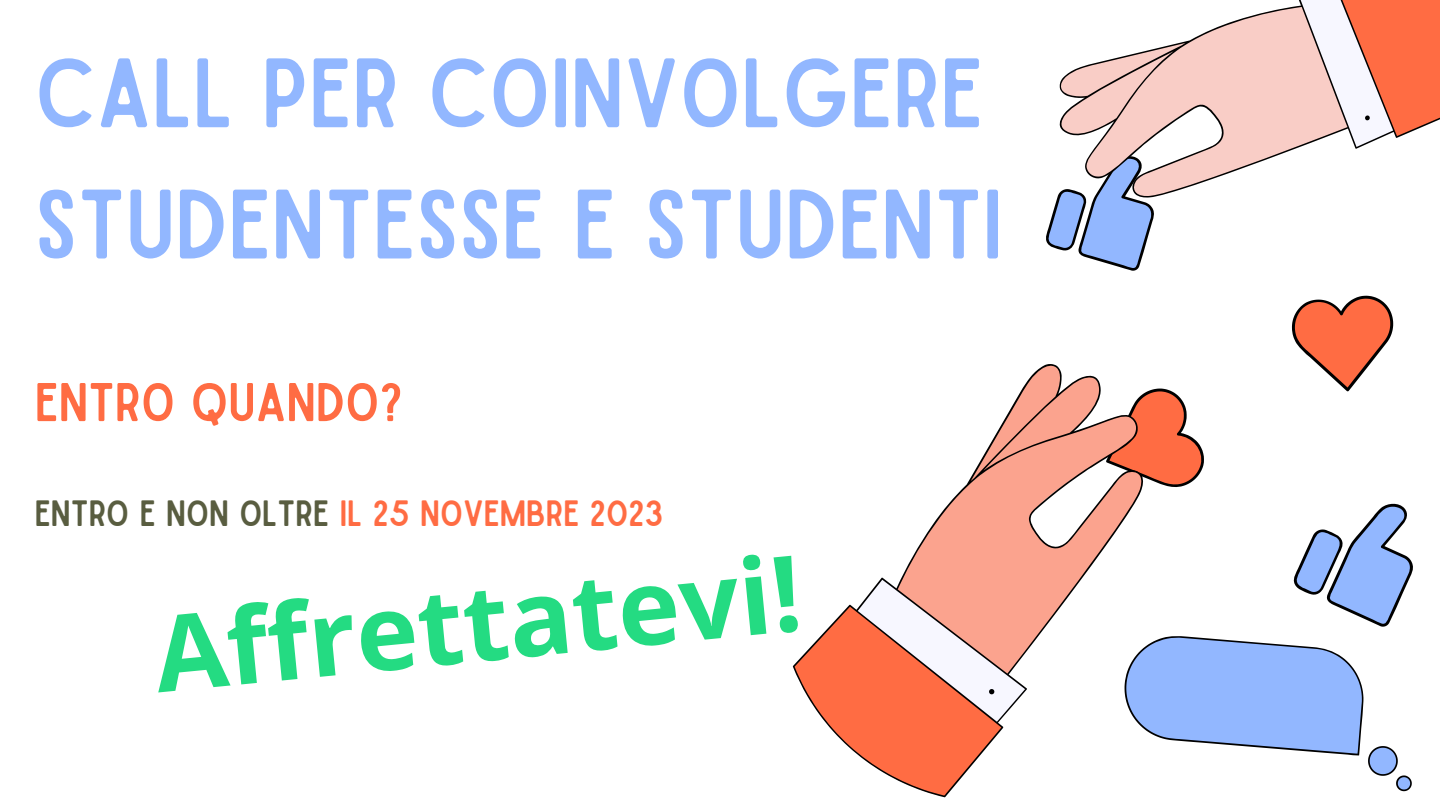
<style>
.page{position:relative;width:1440px;height:810px;background:#fff}
.page>*{position:absolute;margin:0;border:0;box-sizing:border-box;transform-origin:0 0}
.t1{font:700 105.3px "Open Sans";color:#24db82}
.t2{font:94px/131.2px "Sailors";color:#92b7ff}
.t3{font:52px "Sailors";color:#ff6c43}
.t4{font:35px "Sailors";color:#ff6c43}
.s1{color:#595d40}
</style>
<div class="page">
<svg style="left:1046px;top:195px;width:108px;height:76px"></svg>
<svg style="left:1059px;top:0;width:381px;height:198px"></svg>
<svg style="left:1144px;top:389px;width:60px;height:98px"></svg>
<svg style="left:793px;top:364px;width:351px;height:433px"></svg>
<svg style="left:1298px;top:503px;width:115px;height:69px"></svg>
<svg style="left:1292px;top:296px;width:101px;height:95px"></svg>
<svg style="left:1122px;top:568px;width:290px;height:223px"></svg>
<p class="t2" style="left:35px;top:31px;width:969px">CALL PER COINVOLGERE<br>STUDENTESSE E STUDENTI</p>
<p class="t3" style="left:35px;top:383px;width:369px">ENTRO QUANDO?</p>
<p class="t4" style="left:35px;top:501px;width:630px"><span class="s1">ENTRO E NON OLTRE</span> IL 25 NOVEMBRE 2023</p>
<p class="t1" style="left:147px;top:583px;width:651px;rotate:-6deg">Affrettatevi!</p>
</div>
